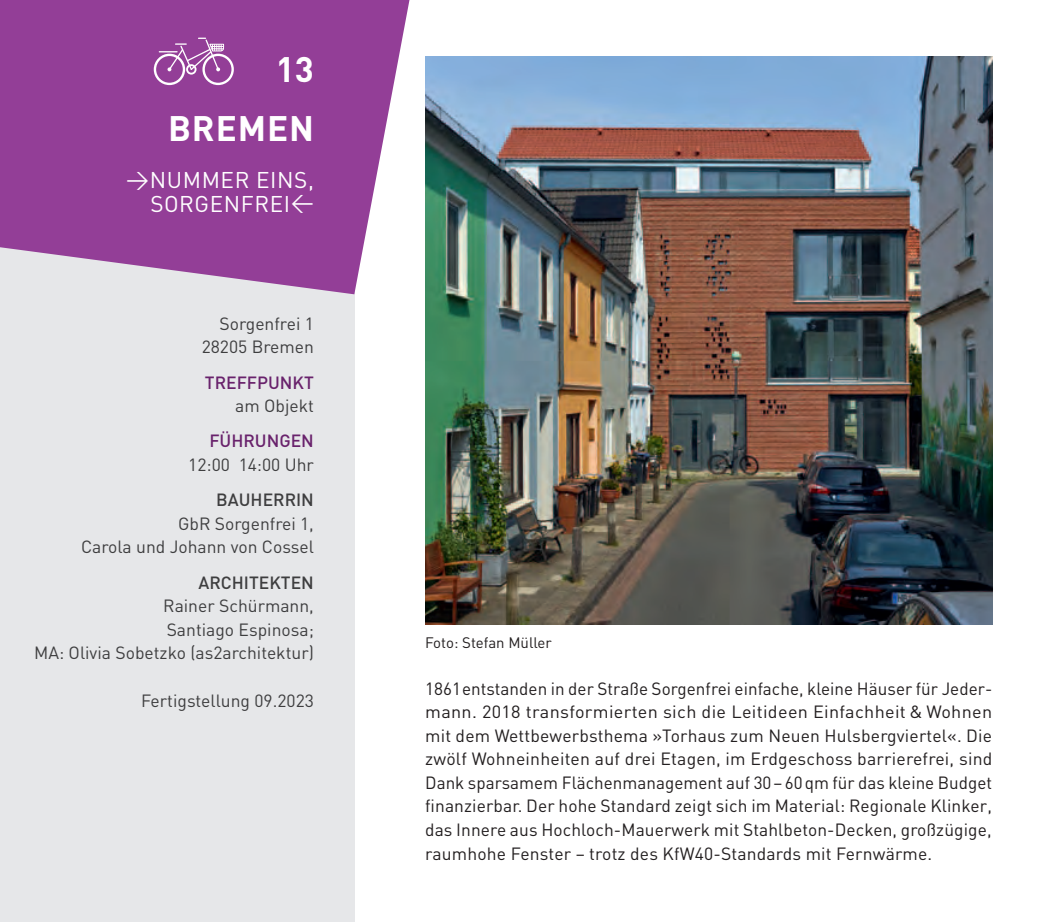
<style>
.page{position:relative;width:1063px;height:922px;background:#fff}
.page>*{position:absolute;margin:0;border:0;box-sizing:border-box;transform-origin:0 0}
.t1{font:700 35px "DIN";letter-spacing:.025em;color:#fff}
.t2{font:22.5px/23.5px "DIN";letter-spacing:.025em;color:#fff;text-align:right}
.t3{font:17.5px/23.5px "DIN";letter-spacing:.005em;color:#231f20;text-align:justify}
.t4{font:17.5px/23.5px "DIN";color:#3e3e3f;text-align:right}
.t5{font:500 17.5px "DIN";color:#3e3e3f}
.t6{font:500 17.5px "DIN";color:#69226c}
.t7{font:15px "DIN";color:#231f20}
</style>
<div class="page">
<div style="left:0;top:234px;width:354px;height:687px;background:#e6e7e9"></div>
<svg style="left:0;top:0;width:409px;height:294px;fill:#933e97"></svg>
<img style="left:425px;top:57px;width:567px;height:567px">
<div style="left:202px;top:54px;width:32px;height:31px;border:2px solid #fff;border-radius:50%"></div>
<div style="left:154px;top:54px;width:31px;height:31px;border:2px solid #fff;border-radius:50%"></div>
<svg style="left:186px;top:64px;width:11px;height:11px"></svg>
<svg style="left:159px;top:38px;width:65px;height:33px"></svg>
<h1 class="t1" style="left:276px;top:47px;width:40px">13</h1>
<h1 class="t1" style="left:168px;top:106px;width:142px">BREMEN</h1>
<p class="t2" style="left:126px;top:168px;width:58px">&gt;Numm</p>
<p class="t2" style="left:150px;top:168px;width:165px">er Eins,<br>Sorgenfrei&lt;</p>
<p class="t4" style="left:202px;top:311px;width:114px">Sorgenfrei 1<br>28205 Bremen</p>
<p class="t6" style="left:205px;top:371px;width:111px">TREFFPUNKT</p>
<p class="t4" style="left:235px;top:393px;width:80px">am Objekt</p>
<p class="t6" style="left:209px;top:430px;width:106px">FÜHRUNGEN</p>
<p class="t4" style="left:188px;top:452px;width:127px">12:00 14:00 Uhr</p>
<p class="t5" style="left:216px;top:488px;width:99px">BAUHERRIN</p>
<p class="t4" style="left:81px;top:511px;width:234px">GbR Sorgenfrei 1,<br>Carola und Johann von Cossel</p>
<p class="t5" style="left:198px;top:571px;width:117px">ARCHITEKTEN</p>
<p class="t4" style="left:34px;top:593px;width:281px">Rainer Schürmann,<br>Santiago Espinosa;<br>MA: Olivia Sobetzko (as2architektur)</p>
<p class="t4" style="left:141px;top:688px;width:174px">Fertigstellung 09.2023</p>
<p class="t7" style="left:425px;top:632px;width:128px">Foto: Stefan Müller</p>
<p class="t3" style="left:425px;top:676px;width:569px">1861 entstanden in der Straße Sorgenfrei einfache, kleine Häuser für Jeder&shy;mann. 2018 transformierten sich die Leitideen Einfachheit &amp; Wohnen mit dem Wettbewerbsthema »Torhaus zum Neuen H ulsbergviertel«. Die zwölf Wohneinheiten auf drei Etagen, im Erdgeschoss barrierefrei, sind Dank sparsamem Flächenmanagement auf 30– 60qm für das kleine Budget finanzierbar. Der hohe Standard zeigt sich im Material: Regionale Klinker, das I nnere aus Hochloch-Mauerwerk mit Stahlbeton-Decken, großzügige, raumhohe Fenster – trotz des KfW40-Standards mit Fernwärme.</p>
</div>
